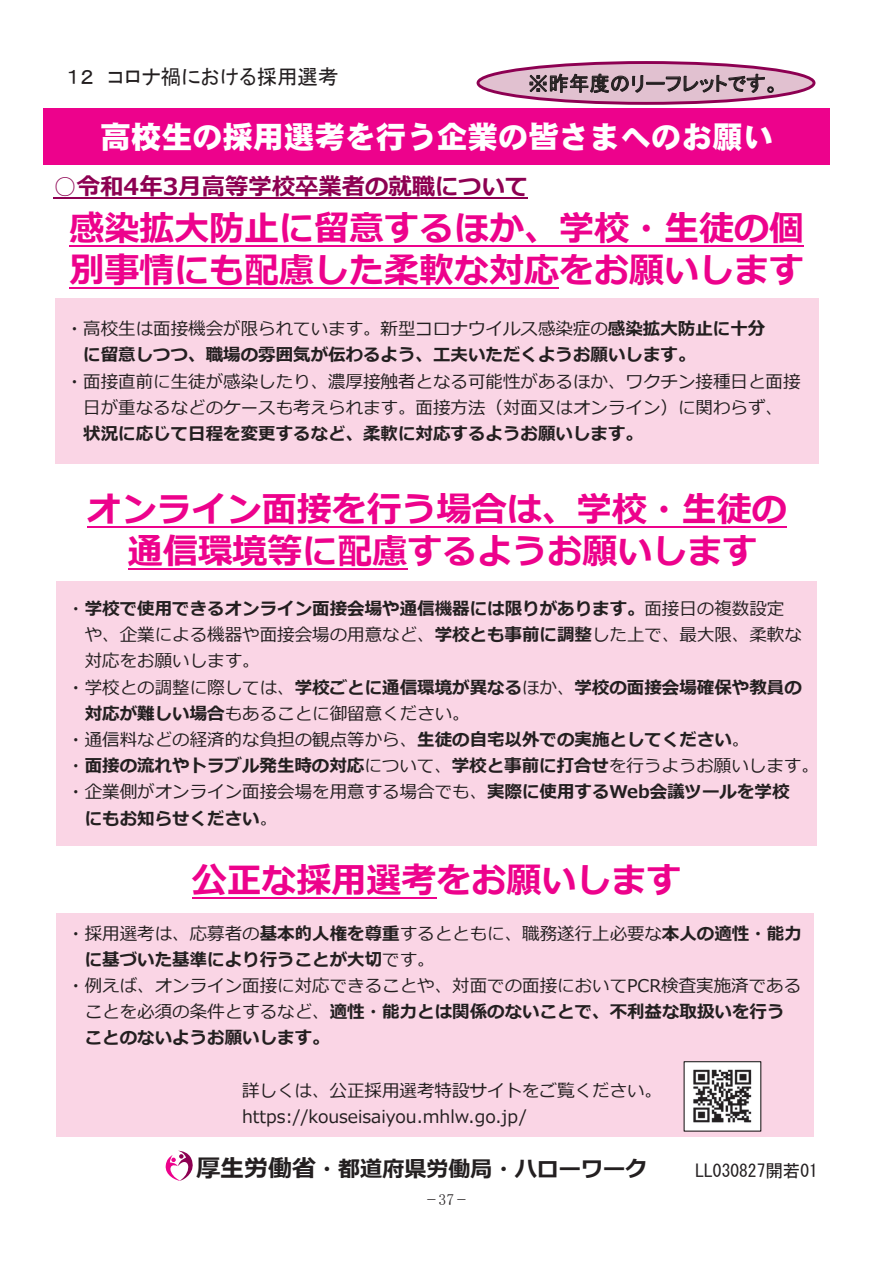
<style>
.page{position:relative;width:893px;height:1263px;background:#fff}
.page>*{position:absolute;margin:0;border:0;box-sizing:border-box;transform-origin:0 0}
.t1{font:700 34.95px/42px "Meiryo";color:#ed028c}
.t2{font:30.6px "DF Gothic EB WIN RKSJ H";color:#fff}
.t3{font:700 23.4px "Meiryo";color:#8d0052}
.t4{font:700 22.05px "Meiryo";color:#231f20}
.t5{font:20.4px "MS P Gothic";color:#231f20}
.t6{font:17.55px/26.2px "Meiryo";color:#231f20}
.t7{font:700 17.55px/26.1px "Meiryo";color:#231f20}
.t8{font:17.55px "MS Gothic";color:#231f20}
.t9{font:15.75px "MS P Mincho";color:#231f20;scale:1.2 1}
.s1{font-family:"MS Gothic"}
.s2{font-weight:400}
.s3{font-weight:700}
.s4{font-size:24px}
</style>
<div class="page">
<div style="left:478px;top:63px;width:336px;height:40px;background:#e1c1d0;border-radius:50%"></div>
<div style="left:477px;top:61px;width:338px;height:44px;border:3px solid #8d0052;border-radius:50%"></div>
<div style="left:57px;top:913px;width:757px;height:223px;background:#fad5e5"></div>
<div style="left:57px;top:581px;width:760px;height:265px;background:#fad5e5"></div>
<div style="left:55px;top:299px;width:764px;height:165px;background:#fad5e5"></div>
<div style="left:43px;top:108px;width:787px;height:56px;background:#ed028c"></div>
<hr style="left:69px;top:245px;width:735px;height:2px;background:#ed028c">
<hr style="left:69px;top:287px;width:490px;height:2px;background:#ed028c">
<hr style="left:192px;top:897px;width:245px;height:1px;background:#ed028c">
<img style="left:686px;top:1063px;width:73px;height:67px">
<hr style="left:87px;top:526px;width:699px;height:1px;background:#ed028c">
<hr style="left:128px;top:568px;width:280px;height:1px;background:#ed028c">
<hr style="left:54px;top:198px;width:474px;height:1px;background:#8d0052">
<svg style="left:529px;top:74px;width:245px;height:19px"></svg>
<svg style="left:165px;top:1151px;width:28px;height:30px"></svg>
<p class="t5" style="left:66px;top:66px;width:274px">１２ コロナ禍における採用選考</p>
<p class="t5" style="left:528px;top:73px;width:253px"><span class="s1">※</span>昨年度のリーフレットです。</p>
<h2 class="t2" style="left:100px;top:122px;width:674px">高校生の採用選考を行う企業の皆さまへのお願い</h2>
<h3 class="t3" style="left:54px;top:170px;width:476px">○令和4年3月高等学校卒業者の就職について</h3>
<h1 class="t1" style="left:69px;top:209px;width:736px">感染拡大防止に留意するほか、学校・生徒の個別事情にも配慮した柔軟な対応をお願いします</h1>
<p class="t7" style="left:83px;top:317px;width:684px;text-indent:-17px"><span class="s2">・高校生は面接機会が限られています。新型コロナウイルス感染症の</span>感染拡大防止に十分に留意しつつ、職場の雰囲気が伝わるよう、工夫いただくようお願いします。</p>
<p class="t6" style="left:66px;top:369px;width:736px;text-align:center">・面接直前に生徒が感染したり、濃厚接触者となる可能性があるほか、ワクチン接種日と面接日が重なるなどのケースも考えられます。面接方法（対面又はオンライン）に関わらず、</p>
<p class="t7" style="left:83px;top:421px;width:561px">状況に応じて日程を変更するなど、柔軟に対応するようお願いします。</p>
<h1 class="t1" style="left:87px;top:490px;width:701px;text-align:center">オンライン面接を行う場合は、学校・生徒の通信環境等に配慮するようお願いします</h1>
<p class="t7" style="left:67px;top:596px;width:719px"><span class="s2">・</span>学校で使用できるオンライン面接会場や通信機器には限りがあります。<span class="s2">面接日の複数設定</span></p>
<p class="t6" style="left:85px;top:622px;width:719px">や、企業による機器や面接会場の用意など、<span class="s3">学校とも事前に調整</span>した上で、最大限、柔軟な</p>
<p class="t6" style="left:85px;top:649px;width:176px">対応をお願いします。</p>
<p class="t7" style="left:67px;top:675px;width:736px"><span class="s2">・学校との調整に際しては、</span>学校ごとに通信環境が異なる<span class="s2">ほか、</span>学校の面接会場確保や教員の</p>
<p class="t6" style="left:85px;top:701px;width:386px"><span class="s3">対応が難しい場合</span>もあることに御留意ください。</p>
<p class="t6" style="left:67px;top:727px;width:684px">・通信料などの経済的な負担の観点等から、<span class="s3">生徒の自宅以外での実施としてください</span>。</p>
<p class="t7" style="left:67px;top:754px;width:753px"><span class="s2">・</span>面接の流れやトラブル発生時の対応<span class="s2">について、</span>学校と事前に打合せ<span class="s2">を行うようお願いします。</span></p>
<p class="t6" style="left:67px;top:780px;width:724px">・企業側がオンライン面接会場を用意する場合でも、<span class="s3">実際に使用するWeb会議ツールを学校</span></p>
<p class="t7" style="left:85px;top:806px;width:194px">にもお知らせください<span class="s2">。</span></p>
<h1 class="t1" style="left:192px;top:861px;width:491px">公正な採用選考をお願いします</h1>
<p class="t6" style="left:67px;top:921px;width:736px">・採用選考は、応募者の<span class="s3">基本的人権を尊重</span>するとともに、職務遂行上必要な<span class="s3">本人の適性・能力</span></p>
<p class="t7" style="left:85px;top:947px;width:351px">に基づいた基準により行うことが大切<span class="s2">です。</span></p>
<p class="t6" style="left:67px;top:973px;width:735px">・例えば、オンライン面接に対応できることや、対面での面接においてPCR検査実施済である</p>
<p class="t7" style="left:85px;top:1000px;width:701px"><span class="s2">ことを必須の条件とするなど、</span>適性・能力とは関係のないことで、不利益な取扱いを行う</p>
<p class="t7" style="left:85px;top:1026px;width:246px">ことのないようお願いします。</p>
<p class="t6" style="left:242px;top:1078px;width:421px">詳しくは、公正採用選考特設サイトをご覧ください。https://kouseisaiyou.mhlw.go.jp/</p>
<p class="t4" style="left:196px;top:1153px;width:452px"><span class="s4">厚生労働省</span>・都道府県労働局・ハローワーク</p>
<p class="t8" style="left:695px;top:1161px;width:124px">LL030827開若01</p>
<p class="t9" style="left:427px;top:1191px;width:34px">-37-</p>
</div>
